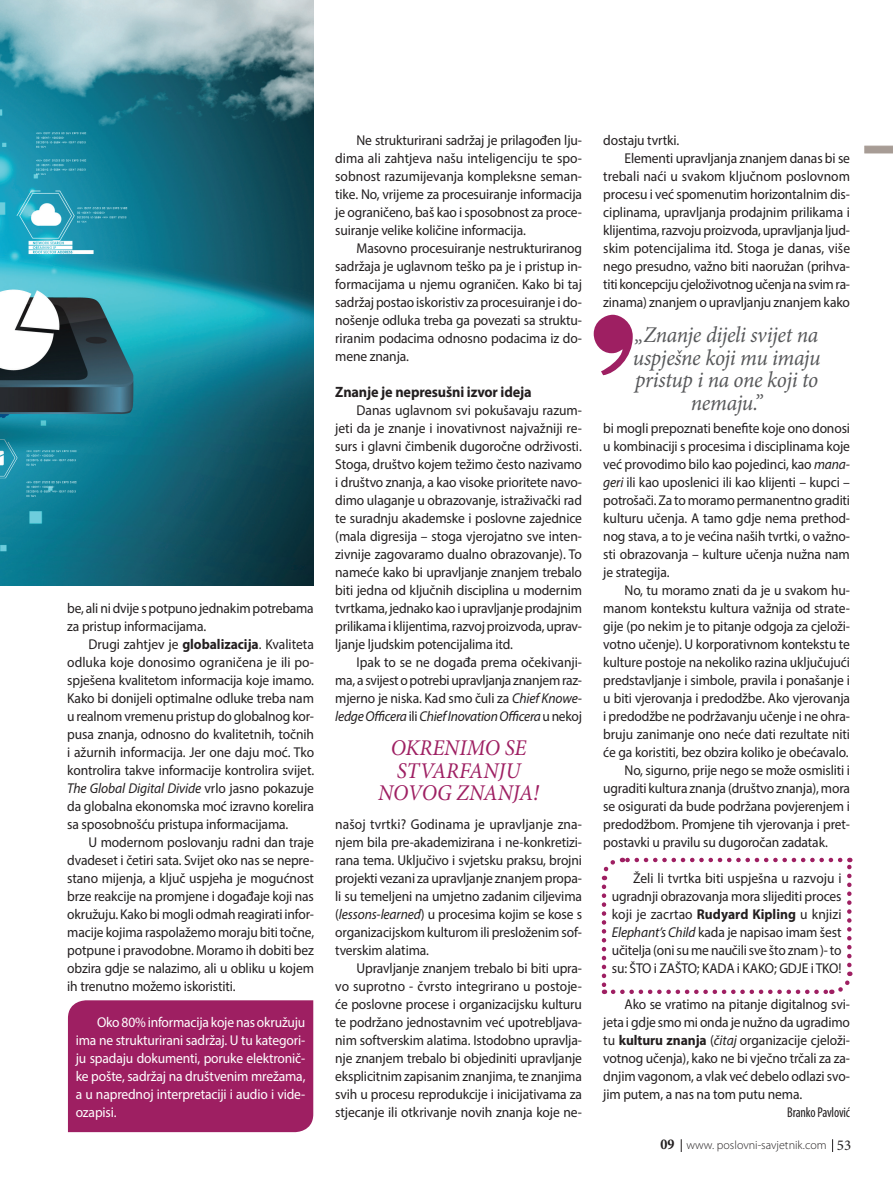
<style>
.page{position:relative;width:893px;height:1194px;background:#fff}
.page>*{position:absolute;margin:0;border:0;box-sizing:border-box;transform-origin:0 0}
.t1{font:italic 22.5px/22.5px "Minion Pro";letter-spacing:-.02em;color:#57585a;text-align:center;scale:.95 1}
.t2{font:italic 22.5px/22.5px "Minion Pro";color:#9e1f62;text-align:center;scale:.95 1}
.t3{font:700 15px "Myriad Pro";letter-spacing:-.01em;color:#231f20;scale:.95 1}
.t4{font:14.25px/18px "Myriad Pro";letter-spacing:-.01em;color:#231f20;text-align:justify;scale:.95 1}
.t5{font:14.25px/18px "Myriad Pro";letter-spacing:-.01em;color:#fff;text-align:justify;scale:.95 1}
.t6{font:condensed 14.25px "Myriad Pro";letter-spacing:-.01em;color:#231f20;scale:.95 1}
.t7{font:300 12px "Myriad Pro";color:#231f20}
.s1{font-weight:700}
.s2{font-style:italic}
.s3{font-family:"Minion Pro";font-weight:700;font-stretch:condensed;font-size:15px}
.s4{font-family:"Minion Pro";font-weight:400;font-size:15px}
</style>
<div class="page">
<svg style="left:864px;top:146px;width:28px;height:7px"></svg>
<svg style="left:680px;top:1139px;width:1px;height:13px"></svg>
<svg style="left:832px;top:1139px;width:1px;height:13px"></svg>
<div style="left:68px;top:1000px;width:245px;height:132px;background:#9e1f62"></div>
<img style="left:0;top:0;width:314px;height:586px">
<svg style="left:593px;top:315px;width:39px;height:60px"></svg>
<svg style="left:601px;top:887px;width:5px;height:107px"></svg>
<svg style="left:613px;top:971px;width:240px;height:24px"></svg>
<svg style="left:847px;top:858px;width:4px;height:107px"></svg>
<svg style="left:601px;top:857px;width:239px;height:23px"></svg>
<p class="t4" style="left:67px;top:599px;width:261px">be, ali ni dvije s potpuno jednakim potrebama za pristup informacijama.</p>
<p class="t4" style="left:67px;top:635px;width:261px;text-indent:21px">Drugi zahtjev je <span class="s1">globalizacija</span>. Kvaliteta odluka koje donosimo ograničena je ili po&shy;spješena kvalitetom informacija koje imamo.<br>Kako bi donijeli optimalne odluke treba nam u realnom vremenu pristup do globalnog kor&shy;pusa znanja, odnosno do kvalitetnih, točnih i ažurnih informacija. Jer one daju moć. Tko kontrolira takve informacije kontrolira svijet.<br><span class="s2">The Global Digital Divide</span> vrlo jasno pokazuje da globalna ekonomska moć izravno korelira sa sposobnošću pristupa informacijama.</p>
<p class="t4" style="left:67px;top:833px;width:261px;text-indent:21px">U modernom poslovanju radni dan traje dvadeset i četiri sata. Svijet oko nas se nepre&shy;stano mijenja, a ključ uspjeha je mogućnost brze reakcije na promjene i događaje koji nas okružuju. Kako bi mogli odmah reagirati infor&shy;macije kojima raspolažemo moraju biti točne, potpune i pravodobne. Moramo ih dobiti bez obzira gdje se nalazimo, ali u obliku u kojem ih trenutno možemo iskoristiti.</p>
<p class="t5" style="left:76px;top:1013px;width:243px;text-indent:21px">Oko 80% informacija koje nas okružuju ima ne strukturirani sadržaj. U tu kategori&shy;ju spadaju dokumenti, poruke elektronič&shy;ke pošte, sadržaj na društvenim mrežama, a u naprednoj interpretaciji i audio i vide&shy;ozapisi.</p>
<p class="t4" style="left:335px;top:131px;width:261px;text-indent:21px">Ne strukturirani sadržaj je prilagođen lju&shy;dima ali zahtjeva našu inteligenciju te spo&shy;sobnost razumijevanja kompleksne seman&shy;tike. No, vrijeme za procesuiranje informacija je ograničeno, baš kao i sposobnost za proce&shy;suiranje velike količine informacija.</p>
<p class="t4" style="left:335px;top:239px;width:261px;text-indent:21px">Masovno procesuiranje nestrukturiranog sadržaja je uglavnom teško pa je i pristup in&shy;formacijama u njemu ograničen. Kako bi taj sadržaj postao iskoristiv za procesuiranje i do&shy;nošenje odluka treba ga povezati sa struktu&shy;riranim podacima odnosno podacima iz do&shy;mene znanja.</p>
<p class="t3" style="left:335px;top:382px;width:208px">Znanje je nepresušni izvor ideja</p>
<p class="t4" style="left:335px;top:401px;width:261px;text-indent:21px">Danas uglavnom svi pokušavaju razum&shy;jeti da je znanje i inovativnost najvažniji re&shy;surs i glavni čimbenik dugoročne održivosti.<br>Stoga, društvo kojem težimo često nazivamo i društvo znanja, a kao visoke prioritete navo&shy;dimo ulaganje u obrazovanje, istraživački rad te suradnju akademske i poslovne zajednice (mala digresija – stoga vjerojatno sve inten&shy;zivnije zagovaramo dualno obrazovanje). To nameće kako bi upravljanje znanjem trebalo biti jedna od ključnih disciplina u modernim tvrtkama, jednako kao i upravljanje prodajnim prilikama i klijentima, razvoj proizvoda, uprav&shy;ljanje ljudskim potencijalima itd.</p>
<p class="t4" style="left:335px;top:653px;width:261px;text-indent:21px">Ipak to se ne događa prema očekivanji&shy;ma, a svijest o potrebi upravljanja znanjem raz&shy;mjerno je niska. Kad smo čuli za <span class="s2">Chief Knowe&shy;ledge Officera</span> ili <span class="s2">Chief Inovation Officera</span> u nekoj</p>
<h1 class="t2" style="left:378px;top:737px;width:171px">OKRENIMO SE<br>STVARFANJU<br>NOVOG ZNANJA!</h1>
<p class="t4" style="left:335px;top:815px;width:261px">našoj tvrtki? Godinama je upravljanje zna&shy;njem bila pre-akademizirana i ne-konkretizi&shy;rana tema. Uključivo i svjetsku praksu, brojni projekti vezani za upravljanje znanjem propa&shy;li su temeljeni na umjetno zadanim ciljevima (<span class="s2">lessons-learned</span>) u procesima kojim se kose s organizacijskom kulturom ili presloženim sof&shy;tverskim alatima.</p>
<p class="t4" style="left:335px;top:959px;width:261px;text-indent:21px">Upravljanje znanjem trebalo bi biti upra&shy;vo suprotno - čvrsto integrirano u postoje&shy;će poslovne procese i organizacijsku kulturu te podržano jednostavnim već upotrebljava&shy;nim softverskim alatima. Istodobno upravlja&shy;nje znanjem trebalo bi objediniti upravljanje eksplicitnim zapisanim znanjima, te znanjima svih u procesu reprodukcije i inicijativama za stjecanje ili otkrivanje novih znanja koje ne-</p>
<p class="t4" style="left:603px;top:131px;width:82px">dostaju tvrtki.</p>
<p class="t4" style="left:624px;top:149px;width:239px">Elementi upravljanja znanjem danas bi se</p>
<p class="t4" style="left:603px;top:167px;width:261px">trebali naći u svakom ključnom poslovnom</p>
<p class="t4" style="left:603px;top:185px;width:261px">procesu i već spomenutim horizontalnim dis-</p>
<p class="t4" style="left:603px;top:203px;width:261px">ciplinama, upravljanja prodajnim prilikama i</p>
<p class="t4" style="left:603px;top:221px;width:261px">klijentima, razvoju proizvoda, upravljanja ljud-</p>
<p class="t4" style="left:603px;top:239px;width:261px">skim potencijalima itd. Stoga je danas, više</p>
<p class="t4" style="left:603px;top:257px;width:261px">nego presudno, važno biti naoružan (prihva-</p>
<p class="t4" style="left:603px;top:275px;width:261px">titi koncepciju cjeloživotnog učenja na svim ra-</p>
<p class="t4" style="left:603px;top:293px;width:261px">zinama) znanjem o upravljanju znanjem kako</p>
<h1 class="t1" style="left:632px;top:324px;width:199px">„Znanje dijeli svijet na uspješne koji mu imaju pristup i na one koji to nemaju.”</h1>
<p class="t4" style="left:603px;top:419px;width:261px">bi mogli prepoznati benefite koje ono donosi u kombinaciji s procesima i disciplinama koje već provodimo bilo kao pojedinci, kao <span class="s2">mana&shy;geri</span> ili kao uposlenici ili kao klijenti – kupci – potrošači. Za to moramo permanentno graditi kulturu učenja. A tamo gdje nema prethod&shy;nog stava, a to je većina naših tvrtki, o važno&shy;sti obrazovanja – kulture učenja nužna nam je strategija.</p>
<p class="t4" style="left:624px;top:581px;width:239px">No, tu moramo znati da je u svakom hu-</p>
<p class="t4" style="left:603px;top:599px;width:261px">manom kontekstu kultura važnija od strate-</p>
<p class="t4" style="left:603px;top:617px;width:261px">gije (po nekim je to pitanje odgoja za cjeloži-</p>
<p class="t4" style="left:603px;top:635px;width:261px">votno učenje). U korporativnom kontekstu te</p>
<p class="t4" style="left:603px;top:653px;width:261px">kulture postoje na nekoliko razina uključujući</p>
<p class="t4" style="left:603px;top:671px;width:261px">predstavljanje i simbole, pravila i ponašanje i</p>
<p class="t4" style="left:603px;top:689px;width:261px">u biti vjerovanja i predodžbe. Ako vjerovanja</p>
<p class="t4" style="left:603px;top:707px;width:261px">i predodžbe ne podržavanju učenje i ne ohra-</p>
<p class="t4" style="left:603px;top:725px;width:261px">bruju zanimanje ono neće dati rezultate niti</p>
<p class="t4" style="left:603px;top:743px;width:260px">će ga koristiti, bez obzira koliko je obećavalo.</p>
<p class="t4" style="left:624px;top:761px;width:239px">No, sigurno, prije nego se može osmisliti i</p>
<p class="t4" style="left:603px;top:779px;width:261px">ugraditi kultura znanja (društvo znanja), mora</p>
<p class="t4" style="left:603px;top:797px;width:261px">se osigurati da bude podržana povjerenjem i</p>
<p class="t4" style="left:603px;top:815px;width:261px">predodžbom. Promjene tih vjerovanja i pret-</p>
<p class="t4" style="left:603px;top:833px;width:238px">postavki u pravilu su dugoročan zadatak.</p>
<p class="t4" style="left:611px;top:869px;width:243px;text-indent:21px">Želi li tvrtka biti uspješna u razvoju i ugradnji obrazovanja mora slijediti proces koji je zacrtao <span class="s1">Rudyard Kipling</span> u knjizi <span class="s2">Elephant’s Child</span> kada je napisao imam šest učitelja (oni su me naučili sve što znam )- to su: ŠTO i ZAŠTO; KADA i KAKO; GDJE i TKO!</p>
<p class="t4" style="left:603px;top:995px;width:261px;text-indent:21px">Ako se vratimo na pitanje digitalnog svi&shy;jeta i gdje smo mi onda je nužno da ugradimo tu <span class="s1">kulturu znanja</span> (<span class="s2">čitaj</span> organizacije cjeloži&shy;votnog učenja), kako ne bi vječno trčali za za&shy;dnjim vagonom, a vlak već debelo odlazi svo&shy;jim putem, a nas na tom putu nema.</p>
<p class="t6" style="left:787px;top:1104px;width:68px">Branko Pavlović</p>
<p class="t7" style="left:660px;top:1138px;width:192px"><span class="s3">09</span> www. poslovni-savjetnik.com <span class="s4">53</span></p>
</div>
